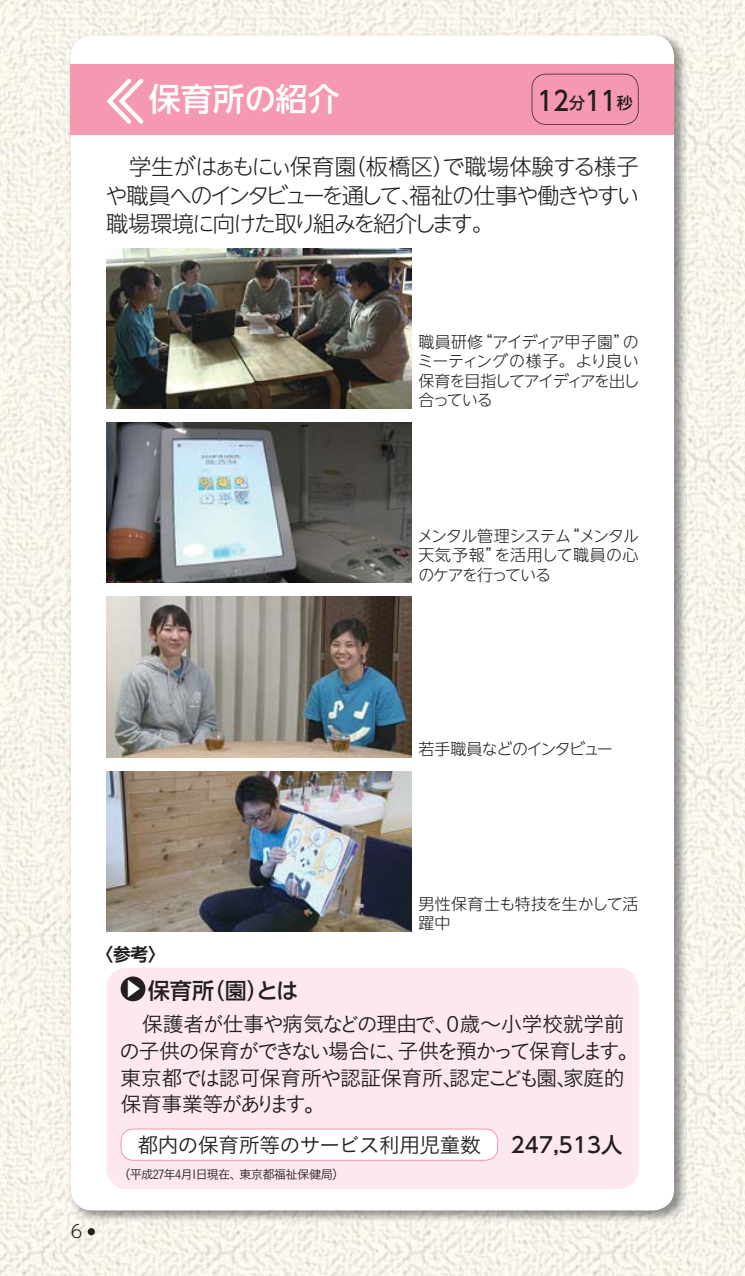
<style>
.page{position:relative;width:745px;height:1276px;background:#fff}
.page>*{position:absolute;margin:0;border:0;box-sizing:border-box;transform-origin:0 0}
.t1{font:32px "UD Shin Go NT Pro Medium 90 pv RKSJ H";color:#fff}
.t2{font:26.5px "UD Shin Go NT Pro Medium 90 pv RKSJ H";color:#231f20;scale:.9 1}
.t3{font:22.25px/28.2px "UD Shin Go NT Pro Light 90 pv RKSJ H";letter-spacing:-.095em;color:#231f20;text-align:justify}
.t4{font:22.25px "UD Shin Go NT Pro Medium 90 pv RKSJ H";color:#231f20}
.t5{font:21.25px/26.5px "Koburina Go Std W3 90 pv RKSJ H";letter-spacing:-.065em;color:#231f20}
.t6{font:21.25px "UD Shin Go NT Pro Medium 90 pv RKSJ H";color:#231f20}
.t7{font:17.75px "UD Shin Go NT Pro De Bold 90 pv RKSJ H";color:#231f20}
.t8{font:17.75px "UD Shin Go NT Pro Light 90 pv RKSJ H";color:#231f20}
.t9{font:16px/19.5px "UD Shin Go NT Pro Light 90 pv RKSJ H";letter-spacing:-.055em;color:#231f20;text-align:justify}
.t10{font:16px/19.5px "UD Shin Go NT Pro Light 90 pv RKSJ H";letter-spacing:-.005em;color:#231f20}
.t11{font:16px "UD Shin Go NT Pro Light 90 pv RKSJ H";letter-spacing:-.08em;color:#231f20}
.t12{font:12.5px "Koburina Go Std W3 90 pv RKSJ H";letter-spacing:-.065em;color:#231f20}
.s1{font-size:16px}
.s2{font-family:"Gothic MB101 Pro Bold 90 pv RKSJ H";font-size:19.5px;color:#fff}
</style>
<div class="page">
<img style="left:0;top:0;width:744px;height:1275px">
<svg style="left:88px;top:1228px;width:7px;height:7px"></svg>
<img style="left:68px;top:33px;width:618px;height:1189px">
<div style="left:71px;top:35px;width:602px;height:1175px;background:#fff;border-radius:21px"></div>
<div style="left:106px;top:967px;width:532px;height:222px;background:#fde8f1;border-radius:21px"></div>
<div style="left:120px;top:976px;width:25px;height:25px;background:#231f20;border-radius:50%"></div>
<svg style="left:120px;top:1128px;width:377px;height:32px;background:#fefafa"></svg>
<img style="left:106px;top:248px;width:305px;height:160px">
<img style="left:106px;top:422px;width:305px;height:160px">
<img style="left:106px;top:597px;width:305px;height:160px">
<img style="left:106px;top:771px;width:305px;height:160px">
<div style="left:71px;top:64px;width:602px;height:71px;background:#f598b1"></div>
<svg style="left:106px;top:78px;width:37px;height:46px"></svg>
<svg style="left:531px;top:74px;width:107px;height:51px"></svg>
<h1 class="t1" style="left:149px;top:87px;width:192px">保育所の紹介</h1>
<p class="t2" style="left:537px;top:91px;width:107px">12<span class="s1">分</span>11<span class="s1">秒</span></p>
<p class="t3" style="left:105px;top:156px;width:534px">　学生がはぁもにぃ保育園（板橋区）で職場体験する様子や職員へのインタビューを通して、福祉の仕事や働きやすい職場環境に向けた取り組みを紹介します。</p>
<p class="t9" style="left:417px;top:334px;width:223px">職員研修“アイディア甲子園”のミーティングの様子。より良い保育を目指してアイディアを出し合っている</p>
<p class="t9" style="left:417px;top:528px;width:223px">メンタル管理システム“メンタル天気予報”を活用して職員の心のケアを行っている</p>
<p class="t11" style="left:418px;top:743px;width:196px">若手職員などのインタビュー</p>
<p class="t7" style="left:95px;top:947px;width:72px">〈参考〉</p>
<p class="t10" style="left:418px;top:896px;width:221px">男性保育士も特技を生かして活躍中</p>
<p class="t4" style="left:123px;top:982px;width:176px"><span class="s2">▶</span> 保育所（園）とは</p>
<p class="t5" style="left:119px;top:1014px;width:521px">　保護者が仕事や病気などの理由で、０歳～小学校就学前の子供の保育ができない場合に、子供を預かって保育します。東京都では認可保育所や認証保育所、認定こども園、家庭的保育事業等があります。</p>
<p class="t5" style="left:137px;top:1134px;width:345px">都内の保育所等のサービス利用児童数</p>
<p class="t6" style="left:510px;top:1136px;width:113px">247,513人</p>
<p class="t12" style="left:118px;top:1169px;width:228px">（平成27年4月1日現在、東京都福祉保健局）</p>
<p class="t8" style="left:71px;top:1225px;width:31px">6 ・</p>
</div>
